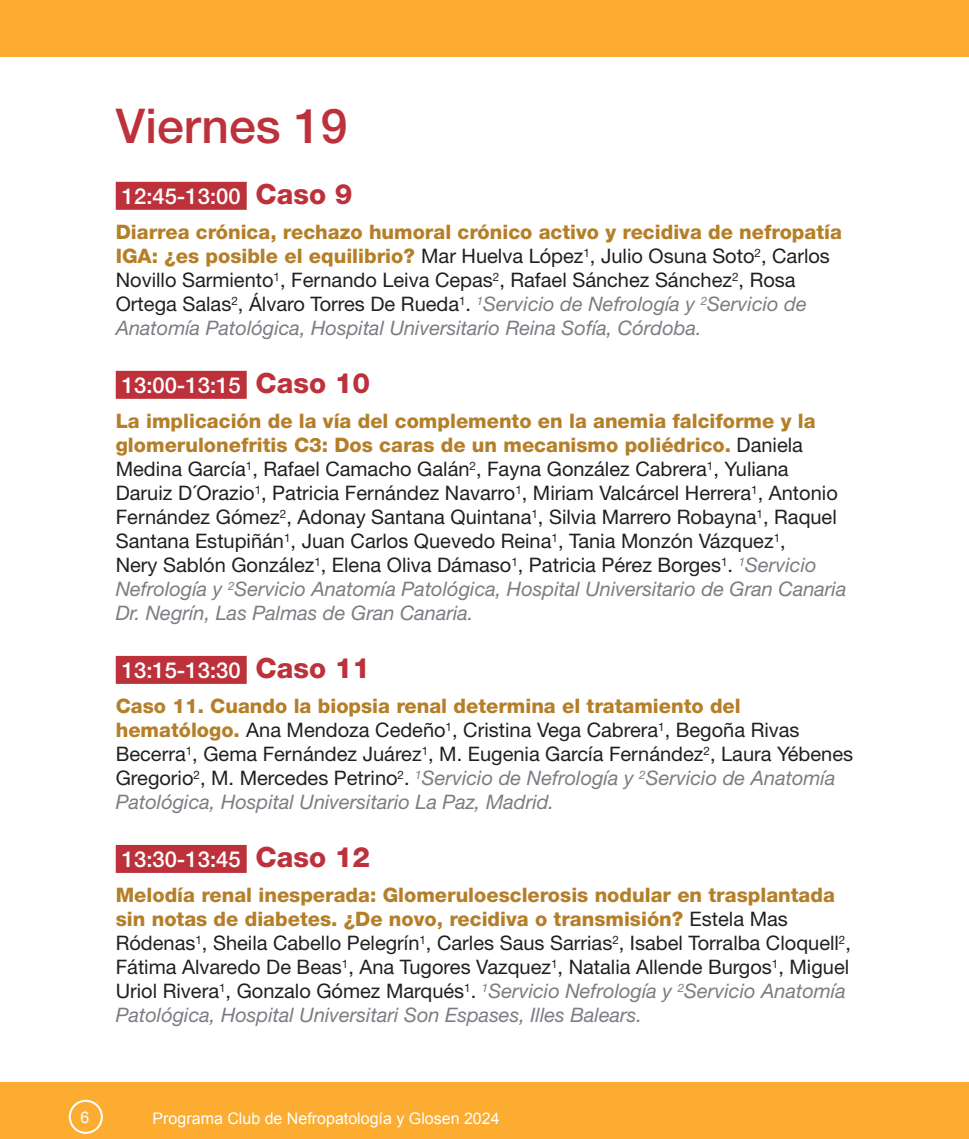
<style>
.page{position:relative;width:969px;height:1139px;background:#fff}
.page>*{position:absolute;margin:0;border:0;box-sizing:border-box;transform-origin:0 0}
.t1{font:500 48px "Helvetica Neue LT Std";color:#bd313b}
.texto{font:500 22px "Helvetica Neue LT Std";color:#fff}
.texto-2{font:20px/24px "Helvetica Neue LT Std";color:#231f20}
.t2{font:16px "Arial";color:#fff}
.s1{font-weight:800;font-size:28px;color:#bd313b}
.s2{font-weight:800;color:#b57f29}
.s3{font-style:italic;color:#7c7d83}
</style>
<div class="page">
<div style="left:0;top:0;width:968px;height:57px;background:#fbac31"></div>
<div style="left:0;top:1081px;width:968px;height:57px;background:#fbac31"></div>
<div style="left:69px;top:1099px;width:34px;height:34px;border:2px solid #fff;border-radius:50%"></div>
<div style="left:116px;top:182px;width:131px;height:28px;background:#bd313b"></div>
<div style="left:116px;top:371px;width:131px;height:28px;background:#bd313b"></div>
<div style="left:116px;top:656px;width:131px;height:28px;background:#bd313b"></div>
<div style="left:116px;top:845px;width:131px;height:28px;background:#bd313b"></div>
<p class="t1" style="left:116px;top:97px;width:233px">Viernes 19</p>
<p class="texto" style="left:122px;top:183px;width:232px">12:45-13:00 <span class="s1">Caso 9</span></p>
<p class="texto-2" style="left:116px;top:220px;width:727px"><span class="s2">Diarrea crónica, rechazo humoral crónico activo y recidiva de nefropatía IGA: ¿es posible el equilibrio?</span> Mar Huelva López<sup>1</sup>, Julio Osuna Soto<sup>2</sup>, Carlos Novillo Sarmiento<sup>1</sup>, Fernando Leiva Cepas<sup>2</sup>, Rafael Sánchez Sánchez<sup>2</sup>, Rosa Ortega Salas<sup>2</sup>, Álvaro Torres De Rueda<sup>1</sup>. <sup>1</sup><span class="s3">Servicio de Nefrología y</span> <sup>2</sup><span class="s3">Servicio de Anatomía Patológica, Hospital Universitario Reina Sofía, Córdoba.</span></p>
<p class="texto" style="left:122px;top:372px;width:250px">13:00-13:15 <span class="s1">Caso 10</span></p>
<p class="texto-2" style="left:116px;top:409px;width:732px"><span class="s2">La implicación de la vía del complemento en la anemia falciforme y la glomerulonefritis C3: Dos caras de un mecanismo poliédrico.</span> Daniela Medina García<sup>1</sup>, Rafael Camacho Galán<sup>2</sup>, Fayna González Cabrera<sup>1</sup>, Yuliana Daruiz D´Orazio<sup>1</sup>, Patricia Fernández Navarro<sup>1</sup>, Miriam Valcárcel Herrera<sup>1</sup>, Antonio Fernández Gómez<sup>2</sup>, Adonay Santana Quintana<sup>1</sup>, Silvia Marrero Robayna<sup>1</sup>, Raquel Santana Estupiñán<sup>1</sup>, Juan Carlos Quevedo Reina<sup>1</sup>, Tania Monzón Vázquez<sup>1</sup>,<br>Nery Sablón González<sup>1</sup>, Elena Oliva Dámaso<sup>1</sup>, Patricia Pérez Borges<sup>1</sup>. <sup>1</sup><span class="s3">Servicio Nefrología y</span> <sup>2</sup><span class="s3">Servicio Anatomía Patológica, Hospital Universitario de Gran Canaria Dr. Negrín, Las Palmas de Gran Canaria.</span></p>
<p class="texto" style="left:122px;top:657px;width:250px">13:15-13:30 <span class="s1">Caso 11</span></p>
<p class="texto-2" style="left:116px;top:694px;width:738px"><span class="s2">Caso 11. Cuando la biopsia renal determina el tratamiento del hematólogo.</span> Ana Mendoza Cedeño<sup>1</sup>, Cristina Vega Cabrera<sup>1</sup>, Begoña Rivas Becerra<sup>1</sup>, Gema Fernández Juárez<sup>1</sup>, M. Eugenia García Fernández<sup>2</sup>, Laura Yébenes Gregorio<sup>2</sup>, M. Mercedes Petrino<sup>2</sup>. <sup>1</sup><span class="s3">Servicio de Nefrología y</span> <sup>2</sup><span class="s3">Servicio de Anatomía Patológica, Hospital Universitario La Paz, Madrid.</span></p>
<p class="texto" style="left:122px;top:846px;width:250px">13:30-13:45 <span class="s1">Caso 12</span></p>
<p class="texto-2" style="left:116px;top:882px;width:736px"><span class="s2">Melodía renal inesperada: Glomeruloesclerosis nodular en trasplantada sin notas de diabetes. ¿De novo, recidiva o transmisión?</span> Estela Mas Ródenas<sup>1</sup>, Sheila Cabello Pelegrín<sup>1</sup>, Carles Saus Sarrias<sup>2</sup>, Isabel Torralba Cloquell<sup>2</sup>, Fátima Alvaredo De Beas<sup>1</sup>, Ana Tugores Vazquez<sup>1</sup>, Natalia Allende Burgos<sup>1</sup>, Miguel Uriol Rivera<sup>1</sup>, Gonzalo Gómez Marqués<sup>1</sup>. <sup>1</sup><span class="s3">Servicio Nefrología y</span> <sup>2</sup><span class="s3">Servicio Anatomía Patológica, Hospital Universitari Son Espases, Illes Balears.</span></p>
<p class="t2" style="left:80px;top:1106px;width:10px">6</p>
<p class="t2" style="left:153px;top:1108px;width:348px">Programa Club de Nefropatología y Glosen 2024</p>
</div>
